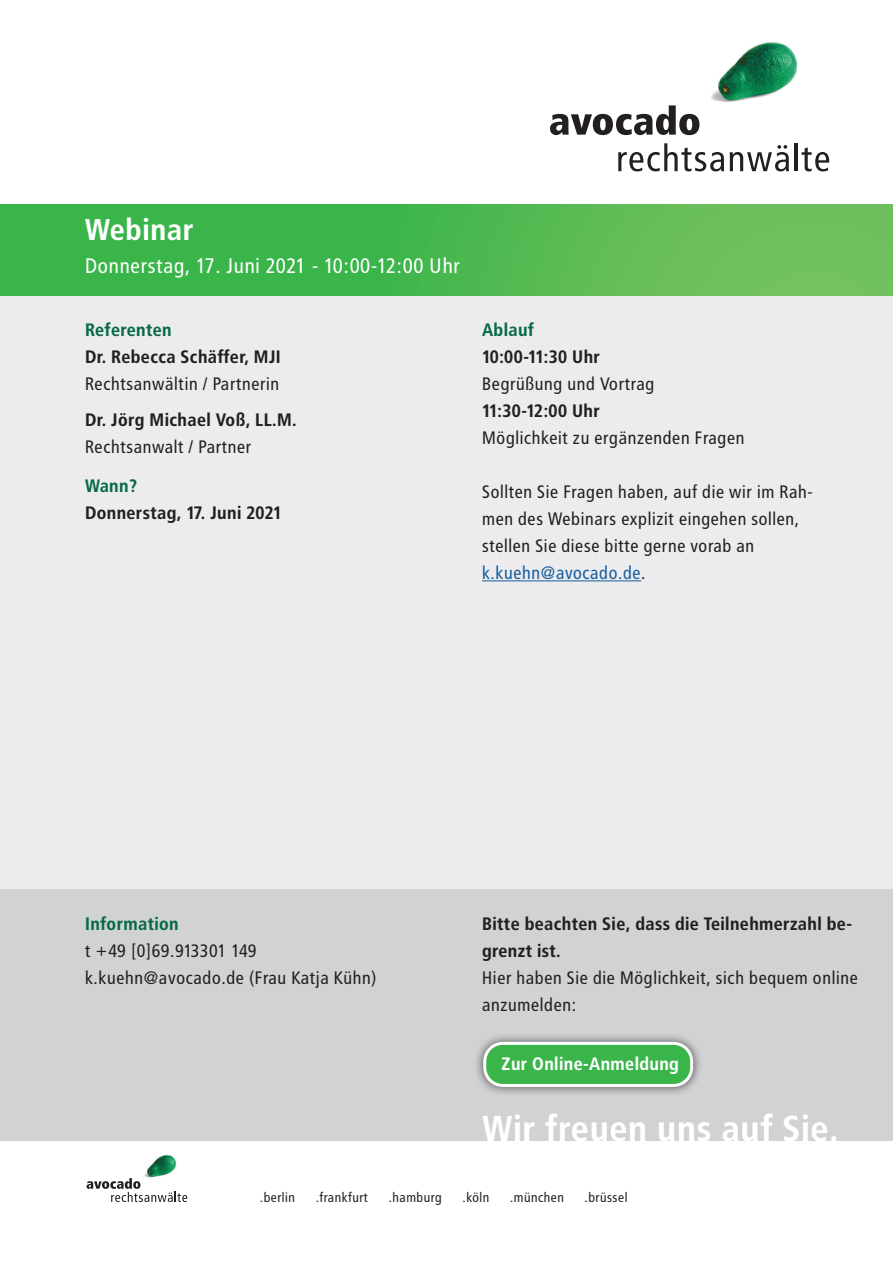
<style>
.page{position:relative;width:893px;height:1263px;background:#fff}
.page>*{position:absolute;margin:0;border:0;box-sizing:border-box;transform-origin:0 0}
.t1{font:700 36px "Avocado";color:#fff}
.t2{font:700 30px "Avocado";color:#fff}
.t3{font:21px "Avocado";color:#fff}
.t4{font:18px/27px "Avocado";color:#231f20}
.t5{font:700 18px/27px "Avocado";color:#231f20}
.t6{font:700 18px "Avocado";color:#076a44}
.t7{font:700 18px "Avocado";color:#fff}
.t8{font:13.5px "Avocado";color:#231f20}
.s1{color:#175d9e}
</style>
<div class="page">
<div style="left:0;top:296px;width:893px;height:845px;background:#ececee"></div>
<img style="left:144px;top:1155px;width:33px;height:23px">
<svg style="left:87px;top:1178px;width:100px;height:24px"></svg>
<img style="left:711px;top:42px;width:87px;height:60px">
<svg style="left:550px;top:105px;width:149px;height:30px"></svg>
<svg style="left:618px;top:143px;width:106px;height:28px"></svg>
<svg style="left:730px;top:145px;width:59px;height:26px"></svg>
<hr style="left:795px;top:143px;width:3px;height:28px;background:#231f20">
<svg style="left:802px;top:147px;width:27px;height:24px"></svg>
<hr style="left:482px;top:580px;width:159px;height:1px;background:#175d9e">
<svg style="left:0;top:204px;width:893px;height:92px;background:#4fb951"></svg>
<div style="left:0;top:890px;width:893px;height:251px;background:#d1d2d4"></div>
<div style="left:474px;top:1032px;width:228px;height:64px;background:#231f20;opacity:.75"></div>
<div style="left:485px;top:1043px;width:207px;height:42px;background:#3ab54a;border-radius:18px"></div>
<div style="left:483px;top:1042px;width:210px;height:45px;border:3px solid #fff;border-radius:18px"></div>
<h2 class="t2" style="left:85px;top:212px;width:110px">Webinar</h2>
<p class="t3" style="left:85px;top:254px;width:377px">Donnerstag, 17. Juni 2021 - 10:00-12:00 Uhr</p>
<p class="t6" style="left:85px;top:319px;width:89px">Referenten</p>
<p class="t5" style="left:85px;top:343px;width:198px">Dr. Rebecca Schäffer, MJI</p>
<p class="t4" style="left:85px;top:370px;width:196px">Rechtsanwältin / Partnerin</p>
<p class="t5" style="left:85px;top:406px;width:214px">Dr. Jörg Michael Voß, LL.M.</p>
<p class="t4" style="left:85px;top:433px;width:168px">Rechtsanwalt / Partner</p>
<p class="t6" style="left:85px;top:475px;width:54px">Wann?</p>
<p class="t5" style="left:85px;top:500px;width:199px">Donnerstag, 17. Juni 2021</p>
<p class="t6" style="left:482px;top:319px;width:54px">Ablauf</p>
<p class="t5" style="left:482px;top:343px;width:120px">10:00-11:30 Uhr</p>
<p class="t4" style="left:482px;top:370px;width:174px">Begrüßung und Vortrag</p>
<p class="t5" style="left:482px;top:397px;width:120px">11:30-12:00 Uhr</p>
<p class="t4" style="left:482px;top:424px;width:265px">Möglichkeit zu ergänzenden Fragen</p>
<p class="t4" style="left:482px;top:478px;width:333px">Sollten Sie Fragen haben, auf die wir im Rah&shy;men des Webinars explizit eingehen sollen, stellen Sie diese bitte gerne vorab an <span class="s1">k.kuehn@avocado.de</span>.</p>
<p class="t6" style="left:85px;top:913px;width:96px">Information</p>
<p class="t4" style="left:85px;top:937px;width:294px">t +49 [0]69.913301 149 k.kuehn@avocado.de (Frau Katja Kühn)</p>
<p class="t5" style="left:482px;top:910px;width:372px">Bitte beachten Sie, dass die Teilnehmerzahl be&shy;grenzt ist.</p>
<p class="t4" style="left:482px;top:964px;width:378px">Hier haben Sie die Möglichkeit, sich bequem online anzumelden:</p>
<p class="t7" style="left:502px;top:1053px;width:179px">Zur Online-Anmeldung</p>
<h1 class="t1" style="left:482px;top:1107px;width:358px">Wir freuen uns auf Sie.</h1>
<p class="t8" style="left:260px;top:1189px;width:37px">.berlin</p>
<p class="t8" style="left:316px;top:1189px;width:54px">.frankfurt</p>
<p class="t8" style="left:389px;top:1189px;width:55px">.hamburg</p>
<p class="t8" style="left:463px;top:1189px;width:29px">.köln</p>
<p class="t8" style="left:510px;top:1189px;width:56px">.münchen</p>
<p class="t8" style="left:585px;top:1189px;width:45px">.brüssel</p>
</div>
